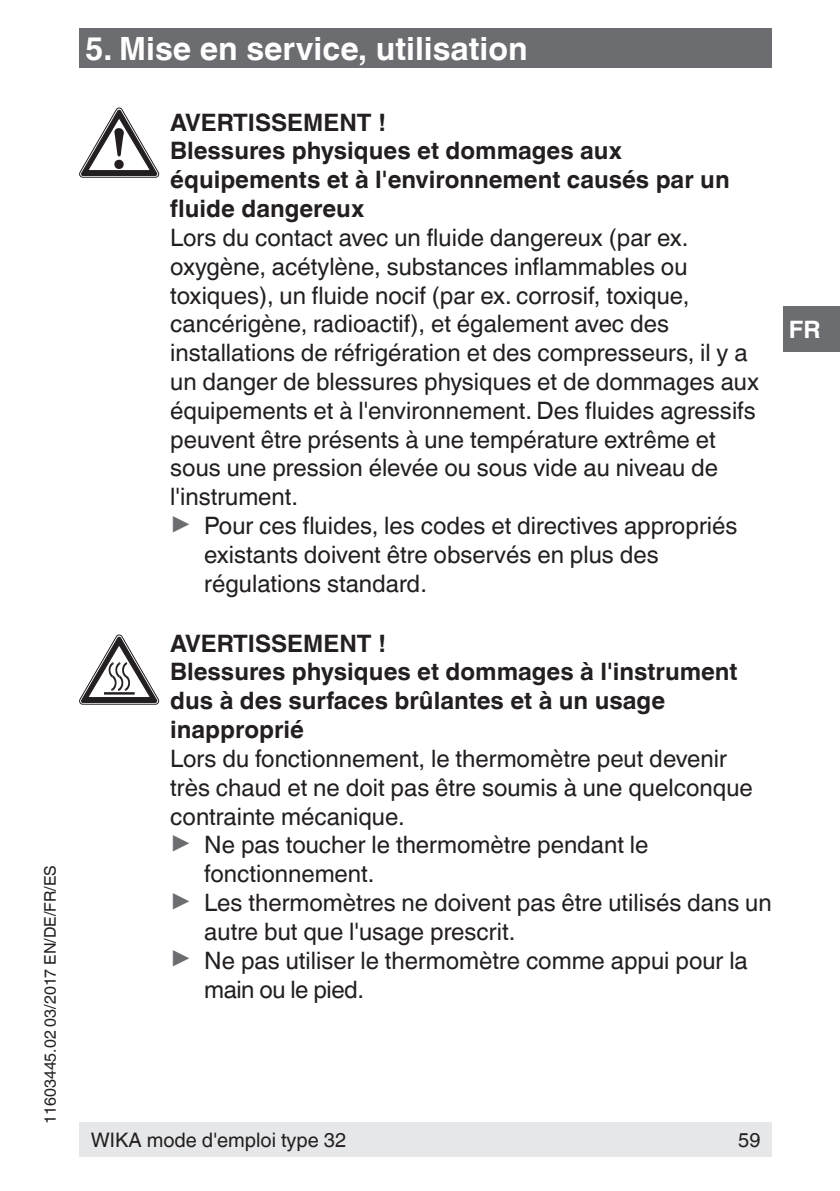
<style>
.page{position:relative;width:840px;height:1191px;background:#fff}
.page>*{position:absolute;margin:0;border:0;box-sizing:border-box;transform-origin:0 0}
.t1{font:700 32px "Helvetica World";color:#fff}
.t2{font:24px "Helvetica World";color:#231f20}
.t3{font:700 24px/28.8px "Helvetica World";color:#231f20}
.t4{font:24px "Helvetica World";letter-spacing:-.02em;color:#231f20}
.t5{font:700 24px "Helvetica World";color:#fff}
.t6{font:20px "Helvetica World";color:#231f20}
.t7{font:16px "Helvetica World";color:#231f20}
.s1{font-size:26.8px;color:#6c6d70}
</style>
<div class="page">
<div style="left:79px;top:1123px;width:692px;height:34px;background:#e6e7e9"></div>
<div style="left:782px;top:306px;width:57px;height:45px;background:#6c6d70"></div>
<div style="left:79px;top:28px;width:692px;height:40px;background:#6c6d70"></div>
<svg style="left:79px;top:108px;width:80px;height:69px"></svg>
<svg style="left:79px;top:635px;width:80px;height:69px"></svg>
<p class="t7" style="left:41px;top:1123px;width:260px;rotate:-90deg">11603445.02 03/2017 EN/DE/FR/ES</p>
<h1 class="t1" style="left:85px;top:30px;width:444px">5. Mise en service, utilisation</h1>
<p class="t3" style="left:170px;top:108px;width:560px">AVERTISSEMENT !<br>Blessures physiques et dommages aux équipements et à l'environnement causés par un fluide dangereux</p>
<p class="t2" style="left:170px;top:223px;width:519px">Lors du contact avec un fluide dangereux (par ex.</p>
<p class="t2" style="left:170px;top:252px;width:518px">oxygène, acétylène, substances inflammables ou</p>
<p class="t2" style="left:170px;top:281px;width:520px">toxiques), un fluide nocif (par ex. corrosif, toxique,</p>
<p class="t2" style="left:170px;top:310px;width:500px">cancérigène, radioactif), et également avec des</p>
<p class="t2" style="left:170px;top:339px;width:578px">installations de réfrigération et des compresseurs, il y a</p>
<p class="t2" style="left:170px;top:367px;width:590px">un danger de blessures physiques et de dommages aux</p>
<p class="t2" style="left:170px;top:396px;width:587px">équipements et à l'environnement. Des fluides agressifs</p>
<p class="t2" style="left:170px;top:425px;width:546px">peuvent être présents à une température extrême et</p>
<p class="t2" style="left:170px;top:454px;width:549px">sous une pression élevée ou sous vide au niveau de</p>
<p class="t2" style="left:170px;top:483px;width:129px">l'instrument.</p>
<p class="t2" style="left:170px;top:511px;width:568px"><span class="s1">▶</span> Pour ces fluides, les codes et directives appropriés</p>
<p class="t2" style="left:204px;top:540px;width:455px">existants doivent être observés en plus des</p>
<p class="t2" style="left:204px;top:569px;width:224px">régulations standard.</p>
<p class="t3" style="left:170px;top:629px;width:568px">AVERTISSEMENT !<br>Blessures physiques et dommages à l'instrument dus à des surfaces brûlantes et à un usage inapproprié</p>
<p class="t2" style="left:170px;top:744px;width:557px">Lors du fonctionnement, le thermomètre peut devenir</p>
<p class="t2" style="left:170px;top:773px;width:583px">très chaud et ne doit pas être soumis à une quelconque</p>
<p class="t2" style="left:170px;top:802px;width:236px">contrainte mécanique.</p>
<p class="t2" style="left:170px;top:831px;width:479px"><span class="s1">▶</span> Ne pas toucher le thermomètre pendant le</p>
<p class="t2" style="left:204px;top:859px;width:172px">fonctionnement.</p>
<p class="t2" style="left:170px;top:888px;width:602px"><span class="s1">▶</span> Les thermomètres ne doivent pas être utilisés dans un</p>
<p class="t2" style="left:204px;top:917px;width:312px">autre but que l'usage prescrit.</p>
<p class="t2" style="left:170px;top:946px;width:578px"><span class="s1">▶</span> Ne pas utiliser le thermomètre comme appui pour la</p>
<p class="t4" style="left:204px;top:975px;width:161px">main ou le pied.</p>
<p class="t5" style="left:788px;top:315px;width:33px">FR</p>
<p class="t6" style="left:91px;top:1128px;width:257px">WIKA mode d'emploi type 32</p>
<p class="t6" style="left:737px;top:1128px;width:24px">59</p>
</div>
